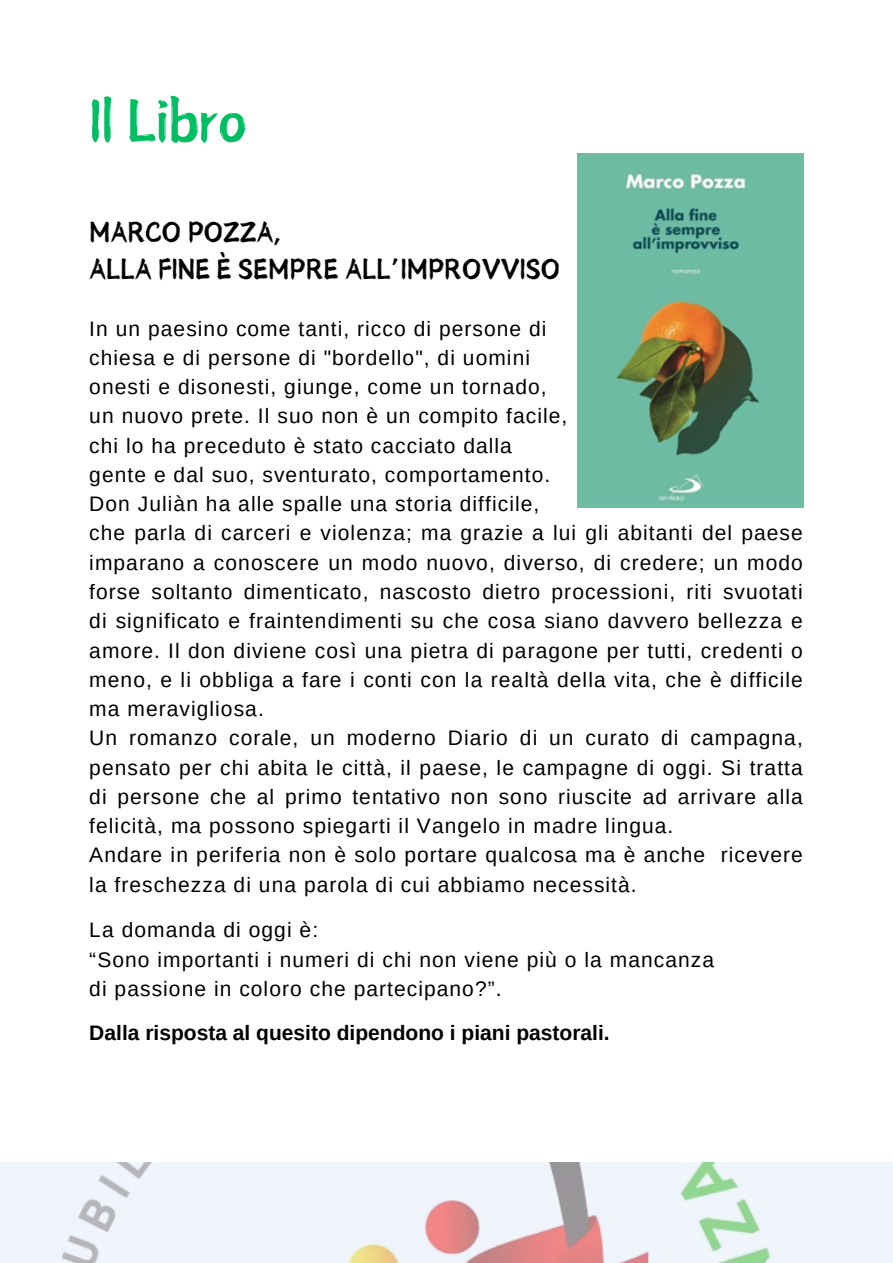
<style>
.page{position:relative;width:893px;height:1263px;background:#fff}
.page>*{position:absolute;margin:0;border:0;box-sizing:border-box;transform-origin:0 0}
.t1{font:54px "Canva Yi Cai Latin";color:#00bf63}
.t2{font:26.25px/36.4px "Canva Yi Cai Latin";color:#000}
.t3{font:21px/29.2px "Arimo";letter-spacing:.05em;color:#000;text-align:justify}
.t4{font:700 21px "Arimo";color:#000}
</style>
<div class="page">
<img style="left:0;top:1162px;width:893px;height:101px">
<img style="left:577px;top:154px;width:227px;height:354px">
<h3 class="t1" style="left:89px;top:94px;width:159px">Il Libro</h3>
<h1 class="t2" style="left:89px;top:214px;width:472px">MARCO POZZA,<br>ALLA FINE È SEMPRE ALL’IMPROVVISO</h1>
<p class="t3" style="left:89px;top:314px;width:459px">In un paesino come tanti, ricco di persone di</p>
<h2 class="t3" style="left:89px;top:343px;width:442px">chiesa e di persone di "bordello", di uomini</h2>
<p class="t3" style="left:89px;top:372px;width:459px">onesti e disonesti, giunge, come un tornado,</p>
<p class="t3" style="left:89px;top:401px;width:479px">un nuovo prete. Il suo non è un compito facile,</p>
<p class="t3" style="left:89px;top:431px;width:424px">chi lo ha preceduto è stato cacciato dalla</p>
<p class="t3" style="left:89px;top:460px;width:462px">gente e dal suo, sventurato, comportamento.</p>
<p class="t3" style="left:89px;top:489px;width:451px">Don Juliàn ha alle spalle una storia difficile,</p>
<p class="t3" style="left:89px;top:518px;width:715px">che parla di carceri e violenza; ma grazie a lui gli abitanti del paese imparano a conoscere un modo nuovo, diverso, di credere; un modo forse soltanto dimenticato, nascosto dietro processioni, riti svuotati di significato e fraintendimenti su che cosa siano davvero bellezza e amore. Il don diviene così una pietra di paragone per tutti, credenti o meno, e li obbliga a fare i conti con la realtà della vita, che è difficile ma meravigliosa.</p>
<p class="t3" style="left:89px;top:723px;width:715px">Un romanzo corale, un moderno Diario di un curato di campagna, pensato per chi abita le città, il paese, le campagne di oggi. Si tratta di persone che al primo tentativo non sono riuscite ad arrivare alla felicità, ma possono spiegarti il Vangelo in madre lingua.</p>
<p class="t3" style="left:89px;top:840px;width:715px">Andare in periferia non è solo portare qualcosa ma è anche ricevere la freschezza di una parola di cui abbiamo necessità.</p>
<p class="t3" style="left:89px;top:915px;width:230px">La domanda di oggi è:</p>
<p class="t3" style="left:89px;top:944px;width:626px">“Sono importanti i numeri di chi non viene più o la mancanza</p>
<p class="t3" style="left:89px;top:974px;width:414px">di passione in coloro che partecipano?”.</p>
<p class="t4" style="left:89px;top:1021px;width:522px">Dalla risposta al quesito dipendono i piani pastorali.</p>
</div>
